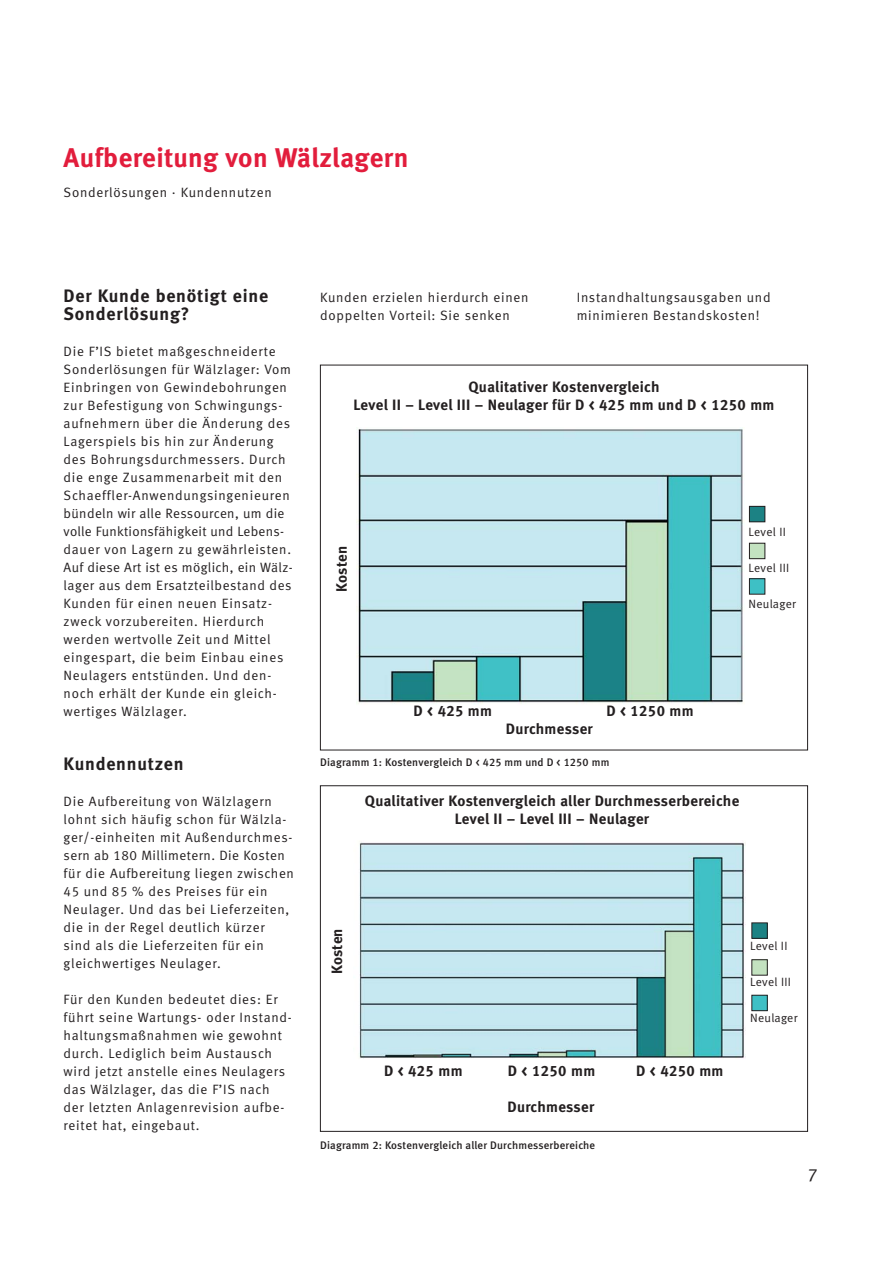
<style>
.page{position:relative;width:893px;height:1263px;background:#fff}
.page>*{position:absolute;margin:0;border:0;box-sizing:border-box;transform-origin:0 0}
.t1{font:27px "Meta Bold LF";letter-spacing:.015em;color:#e21d3c}
.t2{font:18px/18px "Meta Bold LF";letter-spacing:.045em;color:#231f20}
.t3{font:18px "Meta Normal LF";color:#231f20}
.t4{font:15px/18px "Meta Bold LF";letter-spacing:.02em;color:#231f20;text-align:center}
.t5{font:13.5px/18px "Meta Normal LF";letter-spacing:.055em;color:#231f20}
.t6{font:12px "Meta Normal LF";letter-spacing:.02em;color:#231f20}
.t7{font:10.95px "Meta Medium LF";letter-spacing:.015em;color:#231f20}
</style>
<div class="page">
<img style="left:356px;top:428px;width:387px;height:276px">
<img style="left:359px;top:842px;width:386px;height:217px">
<div style="left:749px;top:506px;width:16px;height:16px;background:#1c8284"></div>
<div style="left:749px;top:506px;width:16px;height:16px;border:1px solid #231f20"></div>
<div style="left:749px;top:543px;width:16px;height:16px;background:#c3e2c0"></div>
<div style="left:749px;top:543px;width:16px;height:16px;border:1px solid #231f20"></div>
<div style="left:749px;top:579px;width:16px;height:15px;background:#3ec0c5"></div>
<div style="left:749px;top:578px;width:16px;height:17px;border:1px solid #231f20"></div>
<div style="left:752px;top:923px;width:15px;height:15px;background:#1c8284"></div>
<div style="left:751px;top:922px;width:17px;height:17px;border:1px solid #231f20"></div>
<div style="left:752px;top:960px;width:15px;height:15px;background:#c3e2c0"></div>
<div style="left:751px;top:959px;width:17px;height:17px;border:1px solid #231f20"></div>
<div style="left:752px;top:995px;width:15px;height:16px;background:#3ec0c5"></div>
<div style="left:751px;top:995px;width:17px;height:16px;border:1px solid #231f20"></div>
<h1 class="t1" style="left:64px;top:147px;width:346px">Aufbereitung von Wälzlagern</h1>
<p class="t5" style="left:64px;top:184px;width:210px">Sonderlösungen · Kundennutzen</p>
<h2 class="t2" style="left:64px;top:288px;width:206px">Der Kunde benötigt eine<br>Sonderlösung?</h2>
<p class="t5" style="left:64px;top:343px;width:231px">Die F’IS bietet maßgeschneiderte Sonderlösungen für Wälzlager: Vom Einbringen von Gewindebohrungen zur Befestigung von Schwingungs&shy;aufnehmern über die Änderung des Lagerspiels bis hin zur Änderung des Bohrungsdurchmessers. Durch die enge Zusammenarbeit mit den Schaeffler-Anwendungsingenieuren bündeln wir alle Ressourcen, um die volle Funktionsfähigkeit und Lebens&shy;dauer von Lagern zu gewährleisten.<br>Auf diese Art ist es möglich, ein Wälz&shy;lager aus dem Ersatzteilbestand des Kunden für einen neuen Einsatz&shy;zweck vorzubereiten. Hierdurch werden wertvolle Zeit und Mittel eingespart, die beim Einbau eines Neulagers entstünden. Und den&shy;noch erhält der Kunde ein gleich&shy;wertiges Wälzlager.</p>
<h2 class="t2" style="left:64px;top:756px;width:121px">Kundennutzen</h2>
<p class="t5" style="left:64px;top:793px;width:232px">Die Aufbereitung von Wälzlagern lohnt sich häufig schon für Wälzla&shy;ger/-einheiten mit Außendurchmes&shy;sern ab 180 Millimetern. Die Kosten für die Aufbereitung liegen zwischen 45 und 85 % des Preises für ein Neulager. Und das bei Lieferzeiten, die in der Regel deutlich kürzer sind als die Lieferzeiten für ein gleichwertiges Neulager.</p>
<p class="t5" style="left:64px;top:991px;width:230px">Für den Kunden bedeutet dies: Er führt seine Wartungs- oder Instand&shy;haltungsmaßnahmen wie gewohnt durch. Lediglich beim Austausch wird jetzt anstelle eines Neulagers das Wälzlager, das die F’IS nach der letzten Anlagenrevision aufbe&shy;reitet hat, eingebaut.</p>
<p class="t5" style="left:320px;top:289px;width:210px">Kunden erzielen hierdurch einen doppelten Vorteil: Sie senken</p>
<p class="t5" style="left:577px;top:289px;width:195px">Instandhaltungsausgaben und minimieren Bestandskosten!</p>
<p class="t4" style="left:353px;top:379px;width:422px">Qualitativer Kostenvergleich<br>Level II – Level III – Neulager für D &lt; 425 mm und D &lt; 1250 mm</p>
<p class="t4" style="left:334px;top:592px;width:47px;rotate:-90deg">Kosten</p>
<p class="t6" style="left:749px;top:527px;width:39px">Level II</p>
<p class="t6" style="left:749px;top:563px;width:42px">Level III</p>
<p class="t6" style="left:749px;top:599px;width:49px">Neulager</p>
<p class="t4" style="left:413px;top:703px;width:80px">D &lt; 425 mm</p>
<p class="t4" style="left:606px;top:703px;width:89px">D &lt; 1250 mm</p>
<p class="t4" style="left:506px;top:721px;width:88px">Durchmesser</p>
<p class="t7" style="left:320px;top:758px;width:291px">Diagramm 1: Kostenvergleich D &lt; 425 mm und D &lt; 1250 mm</p>
<p class="t4" style="left:365px;top:793px;width:376px">Qualitativer Kostenvergleich aller Durchmesserbereiche<br>Level II – Level III – Neulager</p>
<p class="t4" style="left:329px;top:974px;width:47px;rotate:-90deg">Kosten</p>
<p class="t4" style="left:384px;top:1063px;width:80px">D &lt; 425 mm</p>
<p class="t4" style="left:508px;top:1063px;width:89px">D &lt; 1250 mm</p>
<p class="t4" style="left:636px;top:1063px;width:89px">D &lt; 4250 mm</p>
<p class="t4" style="left:507px;top:1099px;width:88px">Durchmesser</p>
<p class="t7" style="left:320px;top:1141px;width:277px">Diagramm 2: Kostenvergleich aller Durchmesserbereiche</p>
<p class="t6" style="left:750px;top:941px;width:39px">Level II</p>
<p class="t6" style="left:750px;top:977px;width:42px">Level III</p>
<p class="t6" style="left:750px;top:1013px;width:49px">Neulager</p>
<h2 class="t3" style="left:808px;top:1168px;width:12px">7</h2>
</div>
